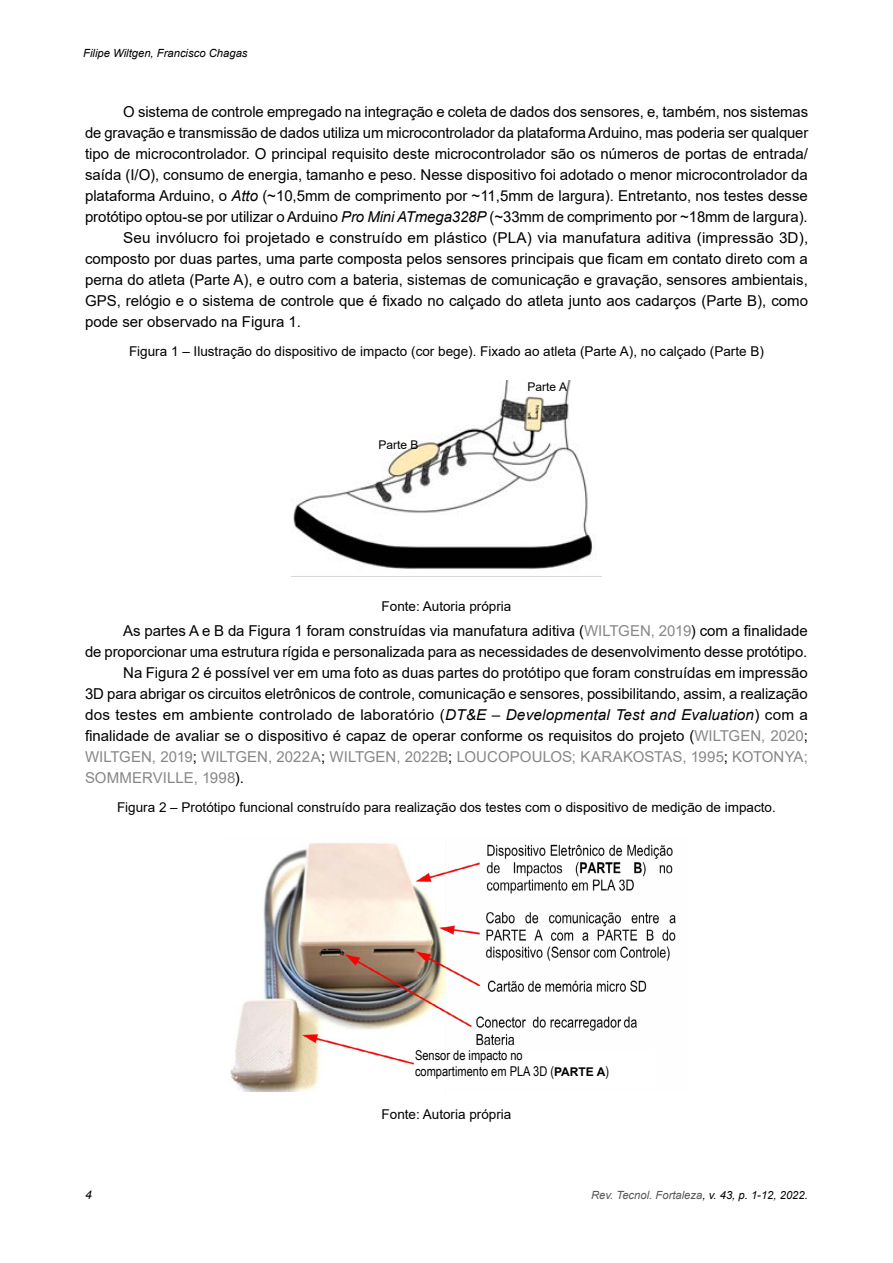
<style>
.page{position:relative;width:893px;height:1263px;background:#fff}
.page>*{position:absolute;margin:0;border:0;box-sizing:border-box;transform-origin:0 0}
.t1{font:15px "Arial";color:#000}
.t2{font:15px "Arial";color:#878787}
.t3{font:13.5px "Arial";color:#000}
.t4{font:13.5px/16.2px "Arial Narrow";color:#000}
.t5{font:12px "Arial";color:#000}
.t6{font:italic 12px "Arial";color:#000}
.t7{font:italic 11.25px "Arial";color:#575756}
.t8{font:italic 11.25px "Arial";color:#000}
.s1{font-style:italic}
.s2{color:#878787}
.s3{color:#000}
.s4{font-family:"Arial";font-weight:700;font-size:12px}
</style>
<div class="page">
<img style="left:291px;top:381px;width:311px;height:196px">
<img style="left:230px;top:842px;width:446px;height:249px">
<div style="left:415px;top:1050px;width:239px;height:38px;background:#fff"></div>
<p class="t8" style="left:83px;top:46px;width:166px">Filipe Wiltgen, Francisco Chagas</p>
<p class="t1" style="left:123px;top:102px;width:686px">O sistema de controle empregado na integração e coleta de dados dos sensores, e, também, nos sistemas</p>
<p class="t1" style="left:85px;top:123px;width:725px">de gravação e transmissão de dados utiliza um microcontrolador da plataforma Arduino, mas poderia ser qualquer</p>
<p class="t1" style="left:85px;top:144px;width:724px">tipo de microcontrolador. O principal requisito deste microcontrolador são os números de portas de entrada/</p>
<p class="t1" style="left:85px;top:165px;width:724px">saída (I/O), consumo de energia, tamanho e peso. Nesse dispositivo foi adotado o menor microcontrolador da</p>
<p class="t1" style="left:85px;top:186px;width:724px">plataforma Arduino, o <span class="s1">Atto</span> (~10,5mm de comprimento por ~11,5mm de largura). Entretanto, nos testes desse</p>
<p class="t1" style="left:85px;top:207px;width:724px">protótipo optou-se por utilizar o Arduino <span class="s1">Pro Mini ATmega328P</span> (~33mm de comprimento por ~18mm de largura).</p>
<p class="t1" style="left:123px;top:228px;width:686px">Seu invólucro foi projetado e construído em plástico (PLA) via manufatura aditiva (impressão 3D),</p>
<p class="t1" style="left:85px;top:249px;width:724px">composto por duas partes, uma parte composta pelos sensores principais que ficam em contato direto com a</p>
<p class="t1" style="left:85px;top:270px;width:724px">perna do atleta (Parte A), e outro com a bateria, sistemas de comunicação e gravação, sensores ambientais,</p>
<p class="t1" style="left:85px;top:291px;width:724px">GPS, relógio e o sistema de controle que é fixado no calçado do atleta junto aos cadarços (Parte B), como</p>
<p class="t1" style="left:85px;top:312px;width:217px">pode ser observado na Figura 1.</p>
<p class="t3" style="left:129px;top:342px;width:636px">Figura 1 – Ilustração do dispositivo de impacto (cor bege). Fixado ao atleta (Parte A), no calçado (Parte B)</p>
<p class="t5" style="left:378px;top:436px;width:42px">Parte B</p>
<p class="t5" style="left:528px;top:379px;width:41px">Parte A</p>
<p class="t3" style="left:382px;top:596px;width:131px">Fonte: Autoria própria</p>
<p class="t1" style="left:123px;top:620px;width:686px">As partes A e B da Figura 1 foram construídas via manufatura aditiva (<span class="s2">WILTGEN, 2019</span>) com a finalidade</p>
<p class="t1" style="left:85px;top:641px;width:724px">de proporcionar uma estrutura rígida e personalizada para as necessidades de desenvolvimento desse protótipo.</p>
<p class="t1" style="left:123px;top:662px;width:686px">Na Figura 2 é possível ver em uma foto as duas partes do protótipo que foram construídas em impressão</p>
<p class="t1" style="left:85px;top:683px;width:724px">3D para abrigar os circuitos eletrônicos de controle, comunicação e sensores, possibilitando, assim, a realização</p>
<p class="t1" style="left:85px;top:704px;width:725px">dos testes em ambiente controlado de laboratório (<span class="s1">DT&amp;E</span> – <span class="s1">Developmental Test and Evaluation</span>) com a</p>
<p class="t1" style="left:85px;top:725px;width:724px">finalidade de avaliar se o dispositivo é capaz de operar conforme os requisitos do projeto (<span class="s2">WILTGEN, 2020</span>;</p>
<p class="t2" style="left:85px;top:746px;width:724px">WILTGEN, 2019<span class="s3">;</span> WILTGEN, 2022A<span class="s3">;</span> WILTGEN, 2022B<span class="s3">;</span> LOUCOPOULOS; KARAKOSTAS, 1995<span class="s3">;</span> KOTONYA;</p>
<p class="t2" style="left:85px;top:767px;width:160px">SOMMERVILLE, 1998<span class="s3">).</span></p>
<p class="t3" style="left:117px;top:798px;width:660px">Figura 2 – Protótipo funcional construído para realização dos testes com o dispositivo de medição de impacto.</p>
<p class="t4" style="left:415px;top:1047px;width:196px">Sensor de impacto no<br>compartimento em PLA 3D (<span class="s4">PARTE A</span>)</p>
<p class="t3" style="left:382px;top:1105px;width:131px">Fonte: Autoria própria</p>
<p class="t6" style="left:85px;top:1187px;width:8px">4</p>
<p class="t7" style="left:591px;top:1188px;width:218px">Rev. Tecnol. Fortaleza<span class="s3">, v. 43, p. 1-12, 2022.</span></p>
</div>
